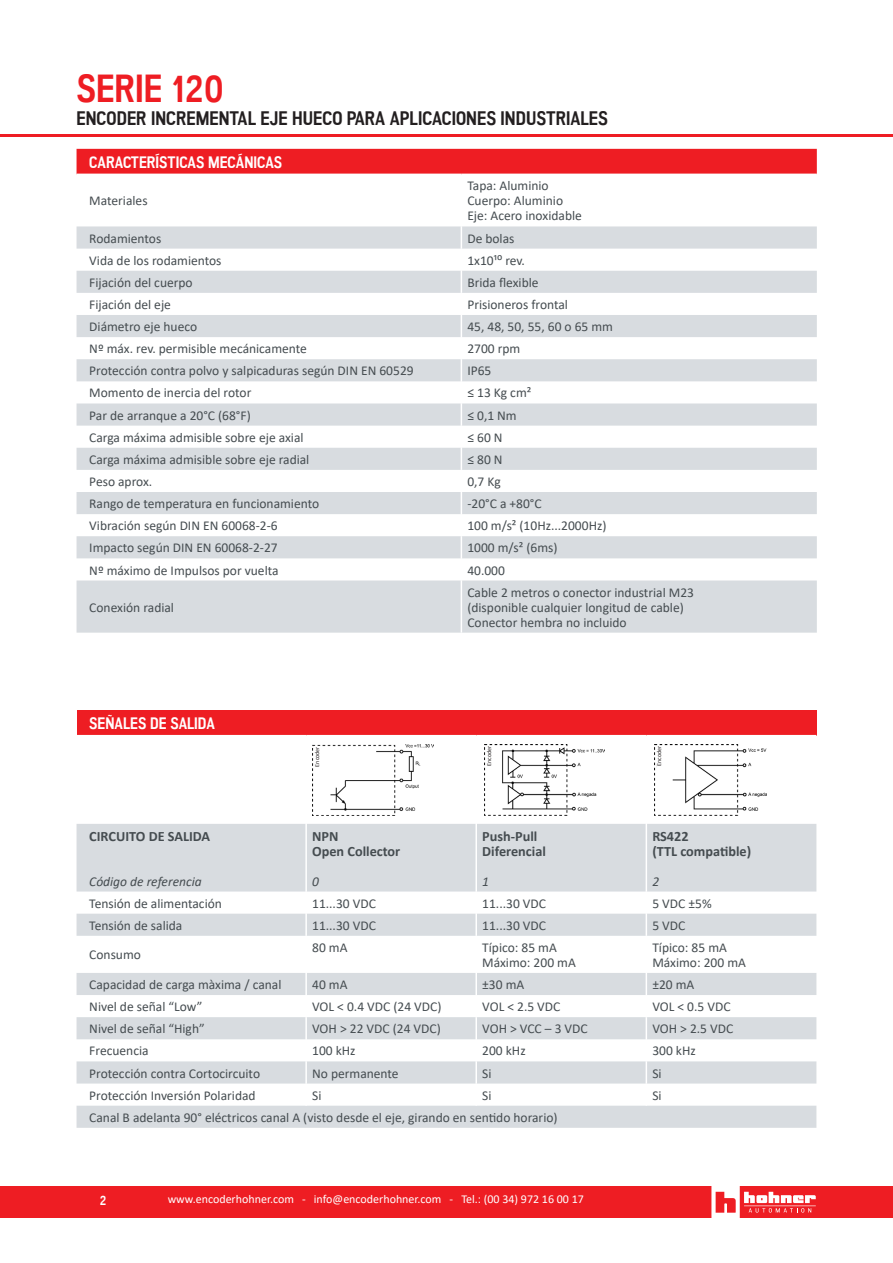
<style>
.page{position:relative;width:893px;height:1263px;background:#fff}
.page>*{position:absolute;margin:0;border:0;box-sizing:border-box;transform-origin:0 0}
.t1{font:700 39px "Akazan";color:#ee1d23}
.t2{font:700 19.5px "Akazan";color:#231f20}
.t3{font:700 16.5px "Akazan";color:#fff}
.t4{font:700 14.25px/15px "Calibri";color:#454c50}
.t5{font:13.5px/15px "Calibri";color:#454c50}
.t6{font:italic 13.5px "Calibri";color:#454c50}
.t7{font:700 13.5px "Akazan";color:#fff}
.t8{font:12px "Calibri";color:#fff}
.t9{font:6px "Calibri";color:#231f20}
</style>
<div class="page">
<div style="left:0;top:1186px;width:893px;height:32px;background:#ee1d23"></div>
<hr style="left:0;top:134px;width:893px;height:2px;background:#ee1d23">
<svg style="left:711px;top:1186px;width:105px;height:32px"></svg>
<div style="left:77px;top:149px;width:740px;height:25px;background:#ee1d23"></div>
<svg style="left:77px;top:226px;width:740px;height:407px;fill:#d8dce0"></svg>
<svg style="left:461px;top:226px;width:1px;height:354px"></svg>
<hr style="left:461px;top:580px;width:1px;height:53px;background:#fff">
<div style="left:77px;top:710px;width:739px;height:26px;background:#ee1d23"></div>
<svg style="left:77px;top:824px;width:739px;height:304px;fill:#d8dce0"></svg>
<hr style="left:305px;top:824px;width:2px;height:67px;background:#fff">
<hr style="left:475px;top:824px;width:2px;height:67px;background:#fff">
<hr style="left:646px;top:824px;width:1px;height:67px;background:#fff">
<hr style="left:305px;top:891px;width:2px;height:23px;background:#fff">
<hr style="left:475px;top:891px;width:2px;height:23px;background:#fff">
<hr style="left:305px;top:914px;width:2px;height:22px;background:#fff">
<hr style="left:475px;top:914px;width:2px;height:22px;background:#fff">
<svg style="left:646px;top:891px;width:1px;height:45px"></svg>
<hr style="left:305px;top:936px;width:2px;height:37px;background:#fff">
<hr style="left:475px;top:936px;width:2px;height:37px;background:#fff">
<hr style="left:646px;top:936px;width:1px;height:37px;background:#fff">
<hr style="left:305px;top:973px;width:2px;height:22px;background:#fff">
<hr style="left:475px;top:973px;width:2px;height:22px;background:#fff">
<hr style="left:305px;top:995px;width:2px;height:22px;background:#fff">
<hr style="left:475px;top:995px;width:2px;height:22px;background:#fff">
<hr style="left:305px;top:1017px;width:2px;height:22px;background:#fff">
<hr style="left:475px;top:1017px;width:2px;height:22px;background:#fff">
<hr style="left:305px;top:1039px;width:2px;height:22px;background:#fff">
<hr style="left:475px;top:1039px;width:2px;height:22px;background:#fff">
<hr style="left:305px;top:1061px;width:2px;height:22px;background:#fff">
<hr style="left:475px;top:1061px;width:2px;height:22px;background:#fff">
<hr style="left:305px;top:1083px;width:2px;height:23px;background:#fff">
<hr style="left:475px;top:1083px;width:2px;height:23px;background:#fff">
<svg style="left:646px;top:973px;width:1px;height:133px"></svg>
<hr style="left:77px;top:735px;width:229px;height:1px;background:#fff">
<hr style="left:306px;top:735px;width:170px;height:1px;background:#fff">
<hr style="left:476px;top:735px;width:170px;height:1px;background:#fff">
<hr style="left:646px;top:735px;width:170px;height:1px;background:#fff">
<img style="left:312px;top:744px;width:121px;height:71px">
<div style="left:315px;top:746px;width:5px;height:42px;background:#fff"></div>
<img style="left:484px;top:744px;width:121px;height:72px">
<div style="left:486px;top:746px;width:6px;height:41px;background:#fff"></div>
<img style="left:654px;top:744px;width:112px;height:72px">
<div style="left:657px;top:746px;width:5px;height:41px;background:#fff"></div>
<h1 class="t1" style="left:77px;top:67px;width:149px">SERIE 120</h1>
<h2 class="t2" style="left:77px;top:108px;width:533px">ENCODER INCREMENTAL EJE HUECO PARA APLICACIONES INDUSTRIALES</h2>
<p class="t3" style="left:89px;top:153px;width:194px">CARACTERÍSTICAS MECÁNICAS</p>
<p class="t5" style="left:89px;top:193px;width:60px">Materiales</p>
<p class="t5" style="left:467px;top:178px;width:116px">Tapa: Aluminio<br>Cuerpo: Aluminio<br>Eje: Acero inoxidable</p>
<p class="t5" style="left:89px;top:230px;width:74px">Rodamientos</p>
<p class="t5" style="left:467px;top:230px;width:49px">De bolas</p>
<p class="t5" style="left:89px;top:252px;width:134px">Vida de los rodamientos</p>
<p class="t5" style="left:467px;top:252px;width:59px">1x10¹⁰ rev.</p>
<p class="t5" style="left:89px;top:275px;width:105px">Fijación del cuerpo</p>
<p class="t5" style="left:467px;top:275px;width:73px">Brida flexible</p>
<p class="t5" style="left:89px;top:297px;width:83px">Fijación del eje</p>
<p class="t5" style="left:467px;top:297px;width:102px">Prisioneros frontal</p>
<p class="t5" style="left:89px;top:319px;width:109px">Diámetro eje hueco</p>
<p class="t5" style="left:467px;top:319px;width:147px">45, 48, 50, 55, 60 o 65 mm</p>
<p class="t5" style="left:89px;top:341px;width:219px">Nº máx. rev. permisible mecánicamente</p>
<p class="t5" style="left:467px;top:341px;width:55px">2700 rpm</p>
<p class="t5" style="left:89px;top:363px;width:326px">Protección contra polvo y salpicaduras según DIN EN 60529</p>
<p class="t5" style="left:467px;top:363px;width:26px">IP65</p>
<p class="t5" style="left:89px;top:385px;width:164px">Momento de inercia del rotor</p>
<p class="t5" style="left:467px;top:385px;width:65px">≤ 13 Kg cm²</p>
<p class="t5" style="left:89px;top:407px;width:163px">Par de arranque a 20°C (68°F)</p>
<p class="t5" style="left:467px;top:407px;width:51px">≤ 0,1 Nm</p>
<p class="t5" style="left:89px;top:429px;width:216px">Carga máxima admisible sobre eje axial</p>
<p class="t5" style="left:467px;top:429px;width:37px">≤ 60 N</p>
<p class="t5" style="left:89px;top:452px;width:222px">Carga máxima admisible sobre eje radial</p>
<p class="t5" style="left:467px;top:452px;width:37px">≤ 80 N</p>
<p class="t5" style="left:89px;top:474px;width:65px">Peso aprox.</p>
<p class="t5" style="left:467px;top:474px;width:35px">0,7 Kg</p>
<p class="t5" style="left:89px;top:496px;width:231px">Rango de temperatura en funcionamiento</p>
<p class="t5" style="left:467px;top:496px;width:76px">-20°C a +80°C</p>
<p class="t5" style="left:89px;top:518px;width:190px">Vibración según DIN EN 60068-2-6</p>
<p class="t5" style="left:467px;top:518px;width:141px">100 m/s² (10Hz...2000Hz)</p>
<p class="t5" style="left:89px;top:540px;width:190px">Impacto según DIN EN 60068-2-27</p>
<p class="t5" style="left:467px;top:540px;width:92px">1000 m/s² (6ms)</p>
<p class="t5" style="left:89px;top:562px;width:191px">Nº máximo de Impulsos por vuelta</p>
<p class="t5" style="left:467px;top:562px;width:39px">40.000</p>
<p class="t5" style="left:89px;top:599px;width:86px">Conexión radial</p>
<p class="t5" style="left:467px;top:584px;width:228px">Cable 2 metros o conector industrial M23 (disponible cualquier longitud de cable)<br>Conector hembra no incluido</p>
<p class="t3" style="left:89px;top:714px;width:127px">SEÑALES DE SALIDA</p>
<p class="t4" style="left:89px;top:828px;width:122px">CIRCUITO DE SALIDA</p>
<p class="t6" style="left:89px;top:872px;width:114px">Código de referencia</p>
<p class="t9" style="left:313px;top:766px;width:21px;rotate:-90deg">Encoder</p>
<p class="t9" style="left:485px;top:766px;width:21px;rotate:-90deg">Encoder</p>
<p class="t9" style="left:655px;top:766px;width:21px;rotate:-90deg">Encoder</p>
<p class="t4" style="left:312px;top:828px;width:90px">NPN<br>Open Collector</p>
<p class="t6" style="left:312px;top:872px;width:8px">0</p>
<p class="t4" style="left:482px;top:828px;width:65px">Push-Pull<br>Diferencial</p>
<p class="t6" style="left:482px;top:872px;width:8px">1</p>
<p class="t4" style="left:652px;top:828px;width:100px">RS422<br>(TTL compatible)</p>
<p class="t6" style="left:652px;top:872px;width:8px">2</p>
<p class="t5" style="left:89px;top:895px;width:134px">Tensión de alimentación</p>
<p class="t5" style="left:312px;top:895px;width:65px">11...30 VDC</p>
<p class="t5" style="left:482px;top:895px;width:65px">11...30 VDC</p>
<p class="t5" style="left:652px;top:895px;width:61px">5 VDC ±5%</p>
<p class="t5" style="left:89px;top:917px;width:95px">Tensión de salida</p>
<p class="t5" style="left:312px;top:917px;width:65px">11...30 VDC</p>
<p class="t5" style="left:482px;top:917px;width:65px">11...30 VDC</p>
<p class="t5" style="left:652px;top:917px;width:35px">5 VDC</p>
<p class="t5" style="left:89px;top:947px;width:53px">Consumo</p>
<p class="t5" style="left:312px;top:939px;width:37px">80 mA</p>
<p class="t5" style="left:482px;top:939px;width:95px">Típico: 85 mA<br>Máximo: 200 mA</p>
<p class="t5" style="left:652px;top:939px;width:95px">Típico: 85 mA<br>Máximo: 200 mA</p>
<p class="t5" style="left:89px;top:977px;width:194px">Capacidad de carga màxima / canal</p>
<p class="t5" style="left:312px;top:977px;width:37px">40 mA</p>
<p class="t5" style="left:482px;top:977px;width:44px">±30 mA</p>
<p class="t5" style="left:652px;top:977px;width:44px">±20 mA</p>
<p class="t5" style="left:89px;top:999px;width:115px">Nivel de señal “Low”</p>
<p class="t5" style="left:312px;top:999px;width:131px">VOL &lt; 0.4 VDC (24 VDC)</p>
<p class="t5" style="left:482px;top:999px;width:80px">VOL &lt; 2.5 VDC</p>
<p class="t5" style="left:652px;top:999px;width:80px">VOL &lt; 0.5 VDC</p>
<p class="t5" style="left:89px;top:1021px;width:117px">Nivel de señal “High”</p>
<p class="t5" style="left:312px;top:1021px;width:130px">VOH &gt; 22 VDC (24 VDC)</p>
<p class="t5" style="left:482px;top:1021px;width:107px">VOH &gt; VCC – 3 VDC</p>
<p class="t5" style="left:652px;top:1021px;width:82px">VOH &gt; 2.5 VDC</p>
<p class="t5" style="left:89px;top:1043px;width:61px">Frecuencia</p>
<p class="t5" style="left:312px;top:1043px;width:45px">100 kHz</p>
<p class="t5" style="left:482px;top:1043px;width:45px">200 kHz</p>
<p class="t5" style="left:652px;top:1043px;width:45px">300 kHz</p>
<p class="t5" style="left:89px;top:1065px;width:172px">Protección contra Cortocircuito</p>
<p class="t5" style="left:312px;top:1065px;width:88px">No permanente</p>
<p class="t5" style="left:482px;top:1065px;width:11px">Si</p>
<p class="t5" style="left:652px;top:1065px;width:11px">Si</p>
<p class="t5" style="left:89px;top:1087px;width:168px">Protección Inversión Polaridad</p>
<p class="t5" style="left:312px;top:1087px;width:11px">Si</p>
<p class="t5" style="left:482px;top:1087px;width:11px">Si</p>
<p class="t5" style="left:652px;top:1087px;width:11px">Si</p>
<p class="t5" style="left:89px;top:1109px;width:470px">Canal B adelanta 90° eléctricos canal A (visto desde el eje, girando en sentido horario)</p>
<p class="t7" style="left:100px;top:1193px;width:8px">2</p>
<p class="t8" style="left:168px;top:1191px;width:418px">www.encoderhohner.com - info@encoderhohner.com - Tel.: (00 34) 972 16 00 17</p>
</div>
